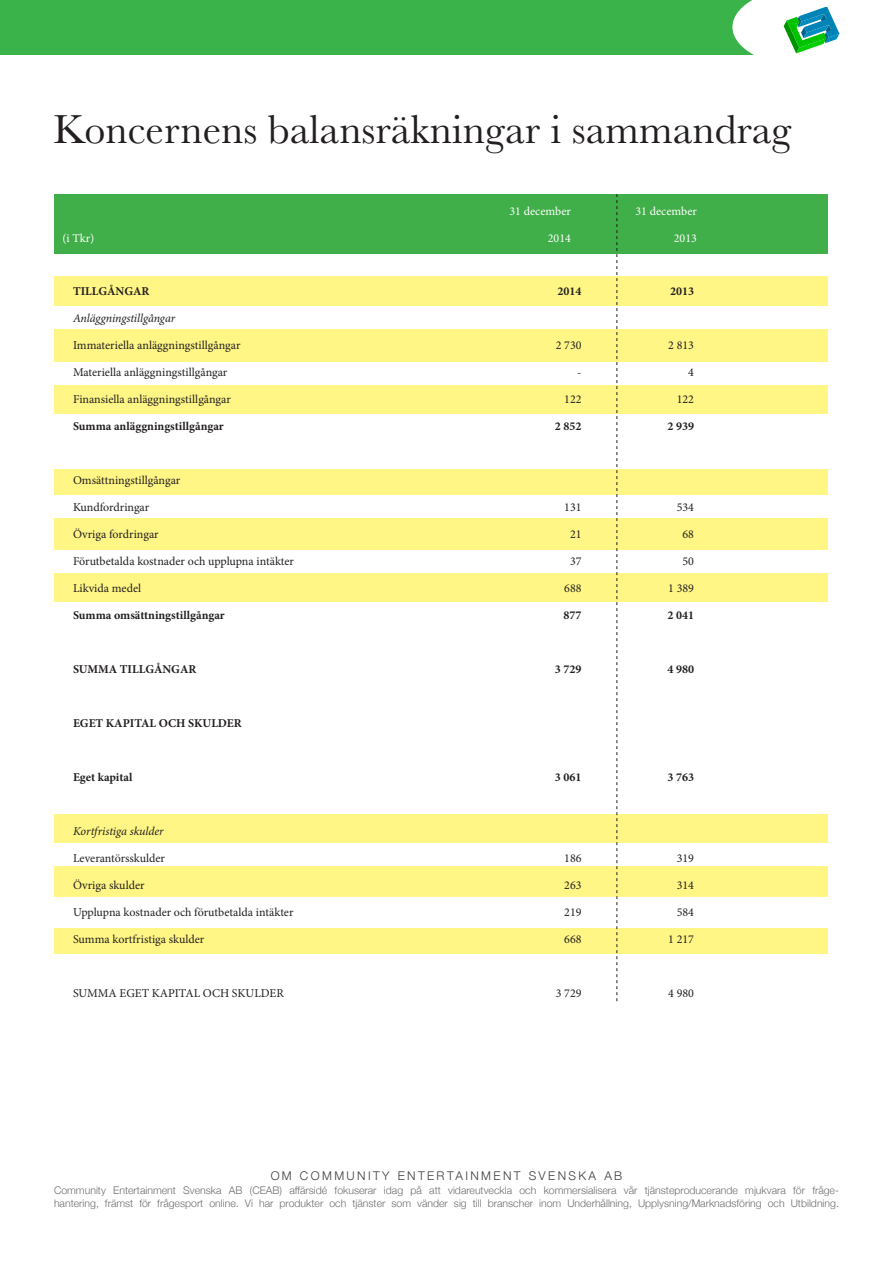
<style>
.page{position:relative;width:893px;height:1263px;background:#fff}
.page>*{position:absolute;margin:0;border:0;box-sizing:border-box;transform-origin:0 0}
.t1{font:42px "Baskerville";color:#231f20}
.t2{font:12px "Minion Pro";color:#231f20}
.t3{font:700 12px "Minion Pro";color:#231f20}
.t4{font:italic 12px "Minion Pro";letter-spacing:-.01em;color:#231f20}
.t5{font:12px "Minion Pro";color:#fff}
.t6{font:300 12px "Helvetica Neue";letter-spacing:.2em;color:#3e3e3f}
.t7{font:300 10.5px/13.5px "Helvetica Neue";color:#6c6d70}
</style>
<div class="page">
<div style="left:0;top:0;width:893px;height:54px;background:#3bb34b"></div>
<svg style="left:732px;top:0;width:123px;height:55px;background:#bce4d3"></svg>
<div style="left:855px;top:0;width:38px;height:89px;background:#fff"></div>
<div style="left:54px;top:217px;width:773px;height:807px;background:#fff685"></div>
<div style="left:35px;top:253px;width:808px;height:23px;background:#fff"></div>
<div style="left:35px;top:306px;width:808px;height:23px;background:#fff"></div>
<div style="left:35px;top:602px;width:808px;height:78px;background:#fff"></div>
<div style="left:35px;top:362px;width:808px;height:22px;background:#fff"></div>
<div style="left:35px;top:495px;width:808px;height:23px;background:#fff"></div>
<div style="left:35px;top:550px;width:808px;height:23px;background:#fff"></div>
<div style="left:35px;top:680px;width:808px;height:133px;background:#fff"></div>
<div style="left:35px;top:843px;width:808px;height:23px;background:#fff"></div>
<div style="left:35px;top:897px;width:808px;height:31px;background:#fff"></div>
<div style="left:35px;top:954px;width:808px;height:86px;background:#fff"></div>
<div style="left:35px;top:415px;width:808px;height:54px;background:#fff"></div>
<div style="left:54px;top:194px;width:773px;height:59px;background:#40ae49"></div>
<svg style="left:616px;top:194px;width:1px;height:807px"></svg>
<p class="t1" style="left:53px;top:103px;width:740px">Koncernens balansräkningar i sammandrag</p>
<p class="t5" style="left:509px;top:204px;width:63px">31 december</p>
<p class="t5" style="left:635px;top:204px;width:63px">31 december</p>
<p class="t5" style="left:62px;top:231px;width:34px">(i Tkr)</p>
<p class="t5" style="left:548px;top:231px;width:25px">2014</p>
<p class="t5" style="left:674px;top:231px;width:25px">2013</p>
<p class="t3" style="left:73px;top:282px;width:78px">TILLGÅNGAR</p>
<p class="t3" style="left:558px;top:282px;width:25px">2014</p>
<p class="t3" style="left:670px;top:282px;width:25px">2013</p>
<p class="t4" style="left:73px;top:310px;width:104px">Anläggningstillgångar</p>
<p class="t2" style="left:73px;top:337px;width:169px">Immateriella anläggningstillgångar</p>
<p class="t2" style="left:556px;top:337px;width:27px">2 730</p>
<p class="t2" style="left:668px;top:337px;width:27px">2 813</p>
<p class="t2" style="left:73px;top:364px;width:156px">Materiella anläggningstillgångar</p>
<p class="t2" style="left:577px;top:364px;width:6px">-</p>
<p class="t2" style="left:688px;top:364px;width:7px">4</p>
<p class="t2" style="left:73px;top:391px;width:159px">Finansiella anläggningstillgångar</p>
<p class="t2" style="left:564px;top:391px;width:19px">122</p>
<p class="t2" style="left:677px;top:391px;width:19px">122</p>
<p class="t3" style="left:73px;top:417px;width:152px">Summa anläggningstillgångar</p>
<p class="t3" style="left:555px;top:417px;width:28px">2 852</p>
<p class="t3" style="left:667px;top:417px;width:28px">2 939</p>
<p class="t2" style="left:73px;top:472px;width:109px">Omsättningstillgångar</p>
<p class="t2" style="left:73px;top:499px;width:78px">Kundfordringar</p>
<p class="t2" style="left:564px;top:499px;width:19px">131</p>
<p class="t2" style="left:677px;top:499px;width:19px">534</p>
<p class="t2" style="left:73px;top:526px;width:87px">Övriga fordringar</p>
<p class="t2" style="left:570px;top:526px;width:13px">21</p>
<p class="t2" style="left:682px;top:526px;width:13px">68</p>
<p class="t2" style="left:73px;top:553px;width:223px">Förutbetalda kostnader och upplupna intäkter</p>
<p class="t2" style="left:570px;top:553px;width:13px">37</p>
<p class="t2" style="left:682px;top:553px;width:13px">50</p>
<p class="t2" style="left:73px;top:580px;width:70px">Likvida medel</p>
<p class="t2" style="left:564px;top:580px;width:19px">688</p>
<p class="t2" style="left:668px;top:580px;width:27px">1 389</p>
<p class="t3" style="left:73px;top:606px;width:153px">Summa omsättningstillgångar</p>
<p class="t3" style="left:564px;top:606px;width:19px">877</p>
<p class="t3" style="left:667px;top:606px;width:28px">2 041</p>
<p class="t3" style="left:73px;top:660px;width:125px">SUMMA TILLGÅNGAR</p>
<p class="t3" style="left:555px;top:660px;width:28px">3 729</p>
<p class="t3" style="left:667px;top:660px;width:28px">4 980</p>
<p class="t3" style="left:73px;top:714px;width:170px">EGET KAPITAL OCH SKULDER</p>
<p class="t3" style="left:73px;top:768px;width:61px">Eget kapital</p>
<p class="t3" style="left:555px;top:768px;width:28px">3 061</p>
<p class="t3" style="left:667px;top:768px;width:28px">3 763</p>
<p class="t4" style="left:73px;top:823px;width:92px">Kortfristiga skulder</p>
<p class="t2" style="left:73px;top:850px;width:94px">Leverantörsskulder</p>
<p class="t2" style="left:564px;top:850px;width:19px">186</p>
<p class="t2" style="left:677px;top:850px;width:19px">319</p>
<p class="t2" style="left:73px;top:877px;width:73px">Övriga skulder</p>
<p class="t2" style="left:564px;top:877px;width:19px">263</p>
<p class="t2" style="left:677px;top:877px;width:19px">314</p>
<p class="t2" style="left:73px;top:904px;width:222px">Upplupna kostnader och förutbetalda intäkter</p>
<p class="t2" style="left:564px;top:904px;width:19px">219</p>
<p class="t2" style="left:677px;top:904px;width:19px">584</p>
<p class="t2" style="left:73px;top:931px;width:133px">Summa kortfristiga skulder</p>
<p class="t2" style="left:564px;top:931px;width:19px">668</p>
<p class="t2" style="left:668px;top:931px;width:27px">1 217</p>
<p class="t2" style="left:73px;top:985px;width:212px">SUMMA EGET KAPITAL OCH SKULDER</p>
<p class="t2" style="left:556px;top:985px;width:27px">3 729</p>
<p class="t2" style="left:668px;top:985px;width:27px">4 980</p>
<p class="t6" style="left:271px;top:1166px;width:353px">OM COMMUNITY ENTERTAINMENT SVENSKA AB</p>
<p class="t7" style="left:54px;top:1182px;width:786px">Community Entertainment Svenska AB (CEAB) affärsidé fokuserar idag på att vidareutveckla och kommersialisera vår tjänsteproducerande mjukvara för fråge&shy;hantering, främst för frågesport online. Vi har produkter och tjänster som vänder sig till branscher inom Underhållning, Upplysning/Marknadsföring och Utbildning.</p>
</div>
